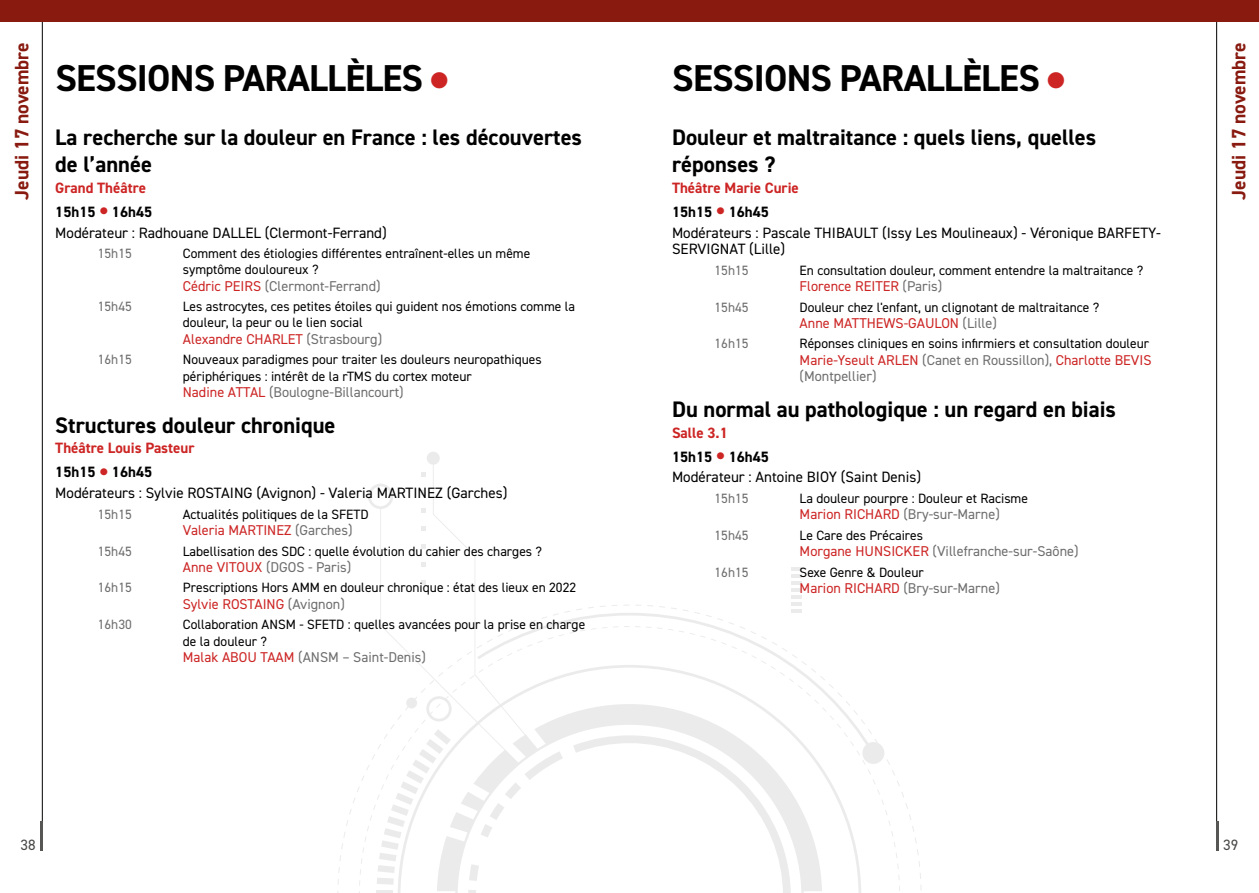
<style>
.page{position:relative;width:1259px;height:893px;background:#fff}
.page>*{position:absolute;margin:0;border:0;box-sizing:border-box;transform-origin:0 0}
.t1{font:700 37.5px "DIN2014";letter-spacing:-.02em;color:#000}
.t2{font:700 22.5px/27px "DIN2014";color:#000}
.t3{font:700 19.5px "DIN2014";color:#881a10}
.t4{font:15px/16.5px "DIN2014";color:#000}
.t5{font:700 15px/24px "DIN2014";color:#cc2524}
.t6{font:700 15px/24px "DIN2014";color:#000}
.t7{font:15px "DIN2014";color:#484847}
.t8{font:14.25px/16.5px "DIN2014";color:#6e6e6e}
.t9{font:14.25px "DIN2014";color:#cc2524}
.t10{font:13.5px/16.2px "DIN2014";color:#000}
.t11{font:13.5px "DIN2014";color:#6e6e6e}
.s1{color:#cc2524}
.s2{color:#000}
.s3{font-size:30px}
.s4{color:#6e6e6e}
.s5{font-size:30px;color:#cc2524}
</style>
<div class="page">
<hr style="left:1216px;top:0;width:1px;height:850px;background:#000">
<hr style="left:1216px;top:821px;width:3px;height:29px;background:#565655">
<hr style="left:42px;top:0;width:1px;height:850px;background:#000">
<hr style="left:40px;top:821px;width:3px;height:29px;background:#565655">
<div style="left:0;top:0;width:1259px;height:21px;background:#881a10"></div>
<svg style="left:337px;top:605px;width:584px;height:288px"></svg>
<div style="left:427px;top:452px;width:13px;height:13px;background:#ebebeb;border-radius:50%"></div>
<div style="left:862px;top:742px;width:22px;height:22px;background:#ebebeb;border-radius:50%"></div>
<svg style="left:791px;top:567px;width:11px;height:45px"></svg>
<svg style="left:563px;top:704px;width:259px;height:187px"></svg>
<svg style="left:368px;top:465px;width:195px;height:428px"></svg>
<h3 class="t3" style="left:9px;top:200px;width:159px;rotate:-90deg">Jeudi 17 novembre</h3>
<h3 class="t3" style="left:1225px;top:200px;width:159px;rotate:-90deg">Jeudi 17 novembre</h3>
<h1 class="t1" style="left:55px;top:53px;width:394px">SESSIONS PARALLÈLES <span class="s1">●</span></h1>
<h2 class="t2" style="left:55px;top:124px;width:528px">La recherche sur la douleur en France : les découvertes de l’année</h2>
<p class="t5" style="left:55px;top:175px;width:98px">Grand Théâtre<br><span class="s2">15h15</span> <span class="s3">•</span> <span class="s2">16h45</span></p>
<p class="t4" style="left:55px;top:224px;width:333px">Modérateur : Radhouane DALLEL (Clermont-Ferrand)</p>
<p class="t11" style="left:98px;top:245px;width:36px">15h15</p>
<p class="t10" style="left:183px;top:245px;width:349px">Comment des étiologies différentes entraînent-elles un même symptôme douloureux ?</p>
<p class="t8" style="left:183px;top:277px;width:199px"><span class="s1">Cédric PEIRS</span> (Clermont-Ferrand)</p>
<p class="t11" style="left:98px;top:298px;width:36px">15h45</p>
<p class="t10" style="left:183px;top:298px;width:394px">Les astrocytes, ces petites étoiles qui guident nos émotions comme la douleur, la peur ou le lien social</p>
<p class="t9" style="left:183px;top:330px;width:201px">Alexandre CHARLET <span class="s4">(Strasbourg)</span></p>
<p class="t11" style="left:98px;top:351px;width:36px">16h15</p>
<p class="t10" style="left:183px;top:351px;width:360px">Nouveaux paradigmes pour traiter les douleurs neuropathiques périphériques : intérêt de la rTMS du cortex moteur</p>
<p class="t8" style="left:183px;top:384px;width:222px"><span class="s1">Nadine ATTAL</span> (Boulogne-Billancourt)</p>
<h2 class="t2" style="left:55px;top:411px;width:282px">Structures douleur chronique</h2>
<p class="t5" style="left:55px;top:436px;width:141px">Théâtre Louis Pasteur<br><span class="s2">15h15</span> <span class="s3">•</span> <span class="s2">16h45</span></p>
<p class="t4" style="left:55px;top:484px;width:454px">Modérateurs : Sylvie ROSTAING (Avignon) - Valeria MARTINEZ (Garches)</p>
<p class="t11" style="left:98px;top:505px;width:36px">15h15</p>
<p class="t10" style="left:183px;top:506px;width:187px">Actualités politiques de la SFETD</p>
<p class="t9" style="left:183px;top:521px;width:171px">Valeria MARTINEZ <span class="s4">(Garches)</span></p>
<p class="t11" style="left:98px;top:542px;width:36px">15h45</p>
<p class="t10" style="left:183px;top:542px;width:361px">Labellisation des SDC : quelle évolution du cahier des charges ?</p>
<p class="t8" style="left:183px;top:559px;width:170px"><span class="s1">Anne VITOUX</span> (DGOS - Paris)</p>
<p class="t11" style="left:98px;top:579px;width:36px">16h15</p>
<p class="t10" style="left:183px;top:579px;width:395px">Prescriptions Hors AMM en douleur chronique : état des lieux en 2022</p>
<p class="t9" style="left:183px;top:595px;width:163px">Sylvie ROSTAING <span class="s4">(Avignon)</span></p>
<p class="t11" style="left:98px;top:616px;width:36px">16h30</p>
<p class="t10" style="left:183px;top:616px;width:404px">Collaboration ANSM - SFETD : quelles avancées pour la prise en charge de la douleur ?</p>
<p class="t8" style="left:183px;top:649px;width:245px"><span class="s1">Malak ABOU TAAM</span> (ANSM – Saint-Denis)</p>
<h1 class="t1" style="left:672px;top:53px;width:394px">SESSIONS PARALLÈLES <span class="s1">●</span></h1>
<h2 class="t2" style="left:672px;top:124px;width:426px">Douleur et maltraitance : quels liens, quelles réponses ?</h2>
<p class="t5" style="left:672px;top:175px;width:128px">Théâtre Marie Curie<br><span class="s2">15h15</span> <span class="s3">•</span> <span class="s2">16h45</span></p>
<p class="t4" style="left:672px;top:224px;width:490px">Modérateurs : Pascale THIBAULT (Issy Les Moulineaux) - Véronique BARFETY-<br>SERVIGNAT (Lille)</p>
<p class="t11" style="left:714px;top:261px;width:36px">15h15</p>
<p class="t10" style="left:799px;top:262px;width:345px">En consultation douleur, comment entendre la maltraitance ?</p>
<p class="t9" style="left:799px;top:277px;width:144px">Florence REITER <span class="s4">(Paris)</span></p>
<p class="t11" style="left:714px;top:298px;width:36px">15h45</p>
<p class="t10" style="left:799px;top:298px;width:301px">Douleur chez l'enfant, un clignotant de maltraitance ?</p>
<p class="t9" style="left:799px;top:314px;width:199px">Anne MATTHEWS-GAULON <span class="s4">(Lille)</span></p>
<p class="t11" style="left:714px;top:335px;width:36px">16h15</p>
<p class="t10" style="left:799px;top:335px;width:351px">Réponses cliniques en soins infirmiers et consultation douleur</p>
<p class="t8" style="left:799px;top:352px;width:353px"><span class="s1">Marie-Yseult ARLEN</span> (Canet en Roussillon), <span class="s1">Charlotte BEVIS </span>(Montpellier)</p>
<h2 class="t2" style="left:672px;top:395px;width:445px">Du normal au pathologique : un regard en biais</h2>
<p class="t6" style="left:672px;top:420px;width:98px"><span class="s1">Salle 3.1<br></span>15h15 <span class="s5">•</span> 16h45</p>
<p class="t4" style="left:672px;top:469px;width:251px">Modérateur : Antoine BIOY (Saint Denis)</p>
<p class="t11" style="left:714px;top:490px;width:36px">15h15</p>
<p class="t10" style="left:799px;top:490px;width:230px">La douleur pourpre : Douleur et Racisme</p>
<p class="t8" style="left:799px;top:506px;width:202px"><span class="s1">Marion RICHARD</span> (Bry-sur-Marne)</p>
<p class="t11" style="left:714px;top:527px;width:36px">15h45</p>
<p class="t10" style="left:799px;top:527px;width:125px">Le Care des Précaires</p>
<p class="t8" style="left:799px;top:543px;width:280px"><span class="s1">Morgane HUNSICKER</span> (Villefranche-sur-Saône)</p>
<p class="t11" style="left:714px;top:564px;width:36px">16h15</p>
<p class="t10" style="left:799px;top:564px;width:126px">Sexe Genre &amp; Douleur</p>
<p class="t8" style="left:799px;top:580px;width:202px"><span class="s1">Marion RICHARD</span> (Bry-sur-Marne)</p>
<p class="t7" style="left:21px;top:836px;width:16px">38</p>
<p class="t7" style="left:1223px;top:836px;width:16px">39</p>
</div>
